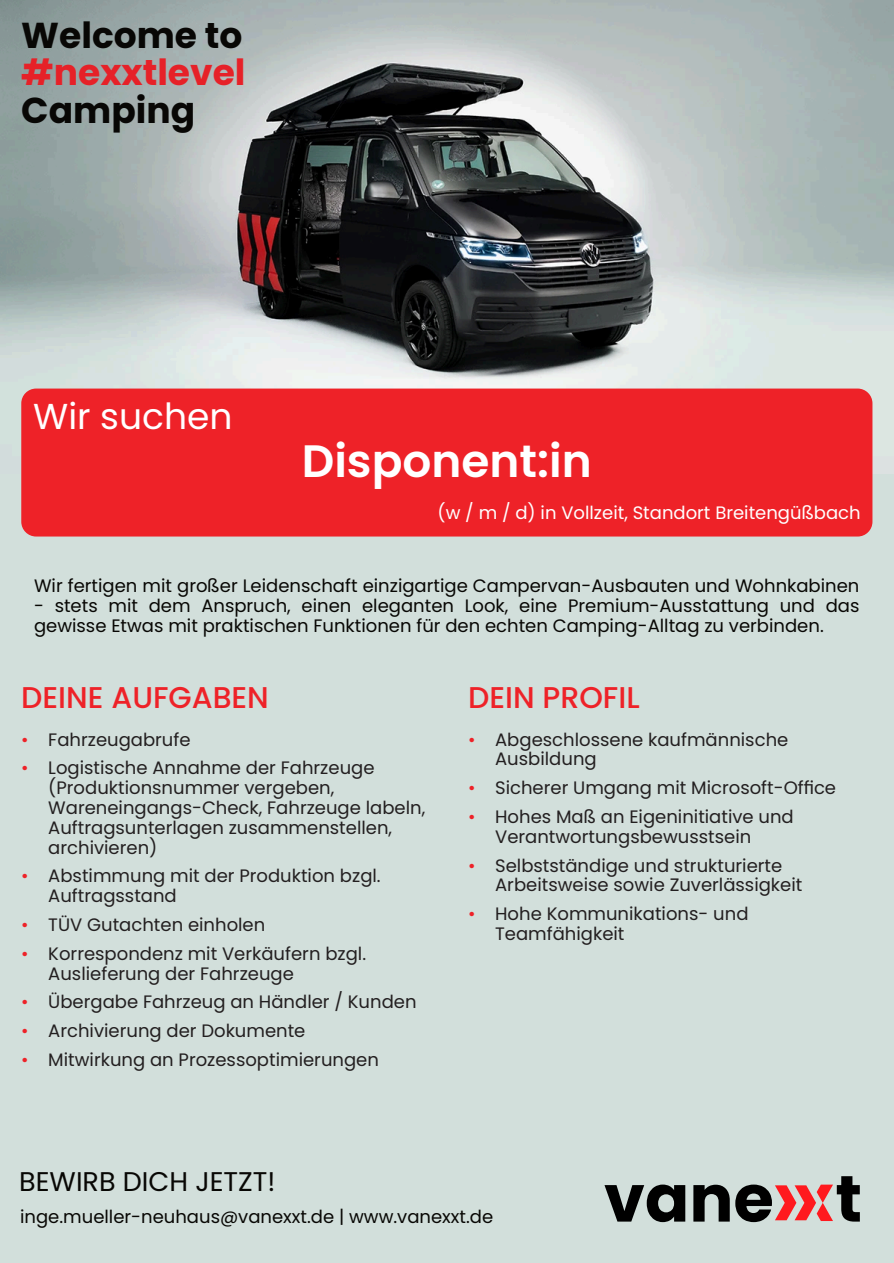
<style>
.page{position:relative;width:894px;height:1263px;background:#fff}
.page>*{position:absolute;margin:0;border:0;box-sizing:border-box;transform-origin:0 0}
.t1{font:600 45.3px "Poppins";color:#fff}
.t2{font:700 36px "Poppins";color:#080705}
.t3{font:700 36px "Poppins";color:#e62128}
.t4{font:36px "Poppins";color:#fff}
.t5{font:500 30px "Poppins";color:#ee2228}
.t6{font:27px "Poppins";color:#080704}
.t7{font:18px/19.8px "Poppins";color:#231f20}
.t8{font:18px/19.8px "Poppins";color:#080704}
.t9{font:18px "Poppins";color:#fff}
.s1{color:#ee2228}
</style>
<div class="page">
<div style="left:0;top:0;width:893px;height:1263px;background:#d2dfdb"></div>
<img style="left:0;top:0;width:893px;height:474px">
<div style="left:21px;top:389px;width:851px;height:147px;background:#ee2228;border-radius:15px"></div>
<svg style="left:604px;top:1176px;width:255px;height:46px"></svg>
<h2 class="t2" style="left:21px;top:10px;width:222px">Welcome to</h2>
<h2 class="t3" style="left:21px;top:48px;width:226px">#nexxtlevel</h2>
<h2 class="t2" style="left:21px;top:85px;width:175px">Camping</h2>
<h2 class="t4" style="left:33px;top:391px;width:201px">Wir suchen</h2>
<h1 class="t1" style="left:302px;top:430px;width:291px">Disponent:in</h1>
<p class="t9" style="left:437px;top:500px;width:424px">(w / m / d) in Vollzeit, Standort Breitengüßbach</p>
<p class="t8" style="left:34px;top:576px;width:826px">Wir fertigen mit großer Leidenschaft einzigartige Campervan-Ausbauten und Wohnkabinen</p>
<p class="t8" style="left:34px;top:596px;width:826px">- stets mit dem Anspruch, einen eleganten Look, eine Premium-Ausstattung und das gewisse Etwas mit praktischen Funktionen für den echten Camping-Alltag zu verbinden.</p>
<h3 class="t5" style="left:21px;top:676px;width:249px">DEINE AUFGABEN</h3>
<p class="t7" style="left:21px;top:729px;width:171px"><span class="s1">•</span> Fahrzeugabrufe</p>
<p class="t7" style="left:48px;top:758px;width:378px;text-indent:-27px"><span class="s1">•</span> Logistische Annahme der Fahrzeuge (Produktionsnummer vergeben, Wareneingangs-Check, Fahrzeuge labeln, Auftragsunterlagen zusammenstellen, archivieren)</p>
<p class="t7" style="left:48px;top:866px;width:334px;text-indent:-27px"><span class="s1">•</span> Abstimmung mit der Produktion bzgl.<br>Auftragsstand</p>
<p class="t7" style="left:21px;top:915px;width:245px"><span class="s1">•</span> TÜV Gutachten einholen</p>
<p class="t7" style="left:48px;top:943px;width:319px;text-indent:-27px"><span class="s1">•</span> Korrespondenz mit Verkäufern bzgl.<br>Auslieferung der Fahrzeuge</p>
<p class="t7" style="left:21px;top:992px;width:396px"><span class="s1">•</span> Übergabe Fahrzeug an Händler / Kunden</p>
<p class="t7" style="left:21px;top:1021px;width:285px"><span class="s1">•</span> Archivierung der Dokumente</p>
<p class="t7" style="left:21px;top:1050px;width:359px"><span class="s1">•</span> Mitwirkung an Prozessoptimierungen</p>
<h3 class="t6" style="left:19px;top:1163px;width:258px">BEWIRB DICH JETZT!</h3>
<h3 class="t5" style="left:468px;top:676px;width:173px">DEIN PROFIL</h3>
<p class="t7" style="left:495px;top:729px;width:294px;text-indent:-27px"><span class="s1">•</span> Abgeschlossene kaufmännische<br>Ausbildung</p>
<p class="t7" style="left:468px;top:778px;width:369px"><span class="s1">•</span> Sicherer Umgang mit Microsoft-Office</p>
<p class="t7" style="left:495px;top:807px;width:300px;text-indent:-27px"><span class="s1">•</span> Hohes Maß an Eigeninitiative und<br>Verantwortungsbewusstsein</p>
<p class="t7" style="left:495px;top:855px;width:308px;text-indent:-27px"><span class="s1">•</span> Selbstständige und strukturierte<br>Arbeitsweise sowie Zuverlässigkeit</p>
<p class="t7" style="left:495px;top:904px;width:255px;text-indent:-27px"><span class="s1">•</span> Hohe Kommunikations- und<br>Teamfähigkeit</p>
<p class="t8" style="left:20px;top:1206px;width:474px">inge.mueller-neuhaus@vanexxt.de | www.vanexxt.de</p>
</div>
